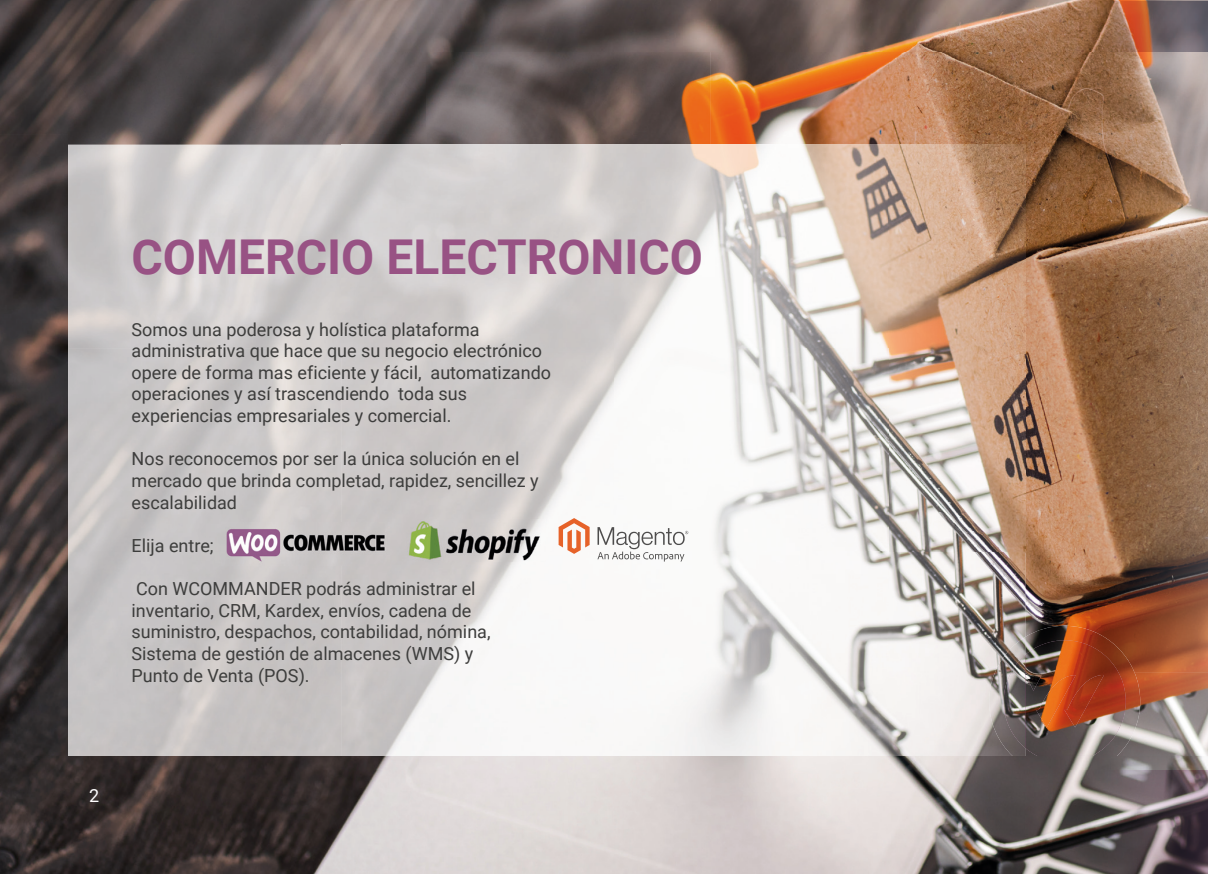
<style>
.page{position:relative;width:1208px;height:874px;background:#fff}
.page>*{position:absolute;margin:0;border:0;box-sizing:border-box;transform-origin:0 0}
.t1{font:700 48px "Roboto";color:#985284}
.t2{font:20px "Roboto";color:#fff}
.t3{font:18px/21.6px "Roboto";color:#3d3d3c}
.t4{font:18px "Roboto";color:#fff}
</style>
<div class="page">
<img style="left:0;top:0;width:426px;height:134px">
<img style="left:426px;top:0;width:568px;height:144px">
<img style="left:994px;top:0;width:214px;height:268px">
<img style="left:0;top:134px;width:68px;height:739px">
<img style="left:323px;top:134px;width:103px;height:10px">
<img style="left:1025px;top:268px;width:183px;height:403px">
<img style="left:1140px;top:671px;width:68px;height:84px">
<img style="left:1025px;top:625px;width:115px;height:130px">
<img style="left:1025px;top:640px;width:100px;height:115px">
<img style="left:0;top:755px;width:1208px;height:28px">
<img style="left:1px;top:769px;width:1207px;height:104px">
<img style="left:90px;top:785px;width:10px;height:14px">
<img style="left:1px;top:1px;width:1207px;height:50px">
<img style="left:68px;top:76px;width:255px;height:68px">
<img style="left:1036px;top:674px;width:28px;height:53px">
<img style="left:1064px;top:674px;width:40px;height:53px">
<img style="left:1025px;top:674px;width:16px;height:16px">
<img style="left:68px;top:144px;width:957px;height:611px">
<img style="left:989px;top:636px;width:36px;height:119px">
<img style="left:1003px;top:654px;width:22px;height:93px">
<img style="left:222px;top:522px;width:167px;height:43px">
<img style="left:403px;top:519px;width:142px;height:42px">
<svg style="left:558px;top:518px;width:31px;height:35px"></svg>
<svg style="left:597px;top:527px;width:91px;height:34px"></svg>
<h1 class="t1" style="left:132px;top:223px;width:573px">COMERCIO ELECTRONICO</h1>
<p class="t3" style="left:132px;top:317px;width:421px">Somos una poderosa y holística plataforma administrativa que hace que su negocio electrónico opere de forma mas eficiente y fácil, automatizando operaciones y así trascendiendo toda sus experiencias empresariales y comercial.</p>
<p class="t3" style="left:132px;top:447px;width:408px">Nos reconocemos por ser la única solución en el mercado que brinda completad, rapidez, sencillez y escalabilidad</p>
<p class="t3" style="left:132px;top:533px;width:84px">Elija entre;</p>
<p class="t3" style="left:132px;top:577px;width:360px">Con WCOMMANDER podrás administrar el inventario, CRM, Kardex, envíos, cadena de suministro, despachos, contabilidad, nómina, Sistema de gestión de almacenes (WMS) y Punto de Venta (POS).</p>
<p class="t2" style="left:89px;top:778px;width:13px">2</p>
<p class="t4" style="left:89px;top:783px;width:12px">2</p>
</div>
